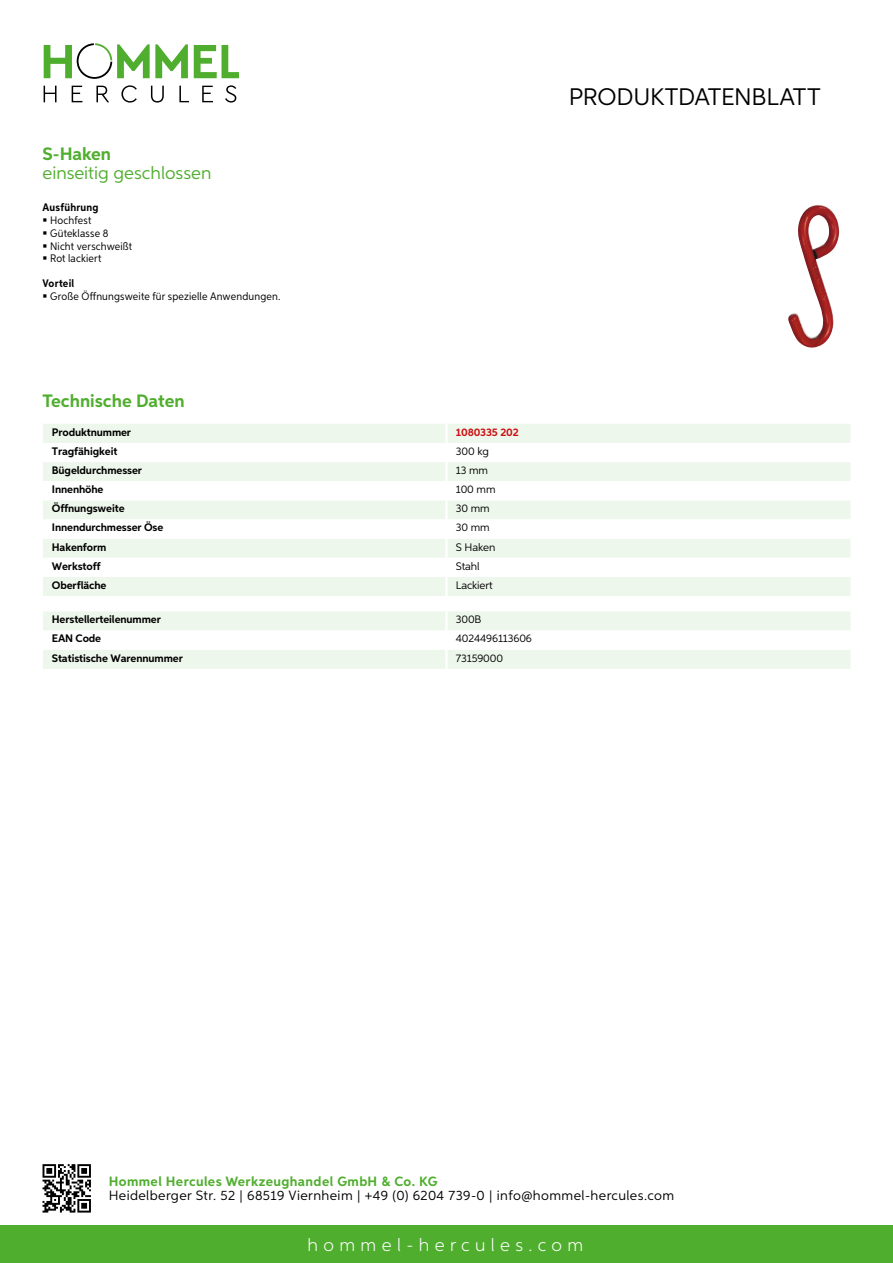
<style>
.page{position:relative;width:893px;height:1263px;background:#fff}
.page>*{position:absolute;margin:0;border:0;box-sizing:border-box;transform-origin:0 0}
.t1{font:24px "Aspira";letter-spacing:-.01em;color:#000}
.t2{font:700 18px "Aspira";color:#50ae2f}
.t3{font:18px "Aspira";color:#50ae2f}
.t4{font:300 18px "Aspira";letter-spacing:.3em;color:#fff}
.t5{font:13.5px "Aspira";letter-spacing:.03em;color:#000}
.t6{font:700 13.5px "Aspira";letter-spacing:.03em;color:#50ae2f}
.t7{font:700 10.95px "Aspira";letter-spacing:-.01em;color:#000}
.t8{font:10.95px/12.8px "Aspira Nar";letter-spacing:.015em;color:#000}
.t9{font:10.95px "Aspira";letter-spacing:-.01em;color:#000}
.t10{font:700 10.95px "Aspira Nar";letter-spacing:.02em;color:#000}
.t11{font:700 10.95px "Aspira";letter-spacing:-.01em;color:#cd1013}
</style>
<div class="page">
<div style="left:0;top:1226px;width:893px;height:37px;background:#50ae2f"></div>
<svg style="left:43px;top:1164px;width:48px;height:48px"></svg>
<svg style="left:194px;top:45px;width:45px;height:33px"></svg>
<svg style="left:44px;top:43px;width:144px;height:36px"></svg>
<svg style="left:44px;top:86px;width:13px;height:16px"></svg>
<svg style="left:72px;top:86px;width:10px;height:16px"></svg>
<svg style="left:96px;top:86px;width:13px;height:16px"></svg>
<svg style="left:121px;top:85px;width:16px;height:18px"></svg>
<svg style="left:151px;top:86px;width:13px;height:17px"></svg>
<svg style="left:179px;top:86px;width:10px;height:16px"></svg>
<svg style="left:202px;top:86px;width:11px;height:16px"></svg>
<svg style="left:225px;top:85px;width:11px;height:18px"></svg>
<div style="left:43px;top:424px;width:807px;height:172px;background:#eef7eb"></div>
<svg style="left:43px;top:443px;width:807px;height:134px"></svg>
<hr style="left:445px;top:424px;width:3px;height:19px;background:#fff">
<hr style="left:445px;top:443px;width:3px;height:19px;background:#fff">
<hr style="left:445px;top:462px;width:3px;height:19px;background:#fff">
<hr style="left:445px;top:481px;width:3px;height:19px;background:#fff">
<hr style="left:445px;top:500px;width:3px;height:19px;background:#fff">
<hr style="left:445px;top:519px;width:3px;height:20px;background:#fff">
<hr style="left:445px;top:539px;width:3px;height:19px;background:#fff">
<hr style="left:445px;top:558px;width:3px;height:19px;background:#fff">
<hr style="left:445px;top:577px;width:3px;height:19px;background:#fff">
<svg style="left:43px;top:611px;width:807px;height:58px"></svg>
<hr style="left:445px;top:650px;width:3px;height:19px;background:#fff">
<img style="left:788px;top:205px;width:52px;height:143px">
<h2 class="t2" style="left:43px;top:142px;width:70px">S-Haken</h2>
<h2 class="t3" style="left:43px;top:162px;width:170px">einseitig geschlossen</h2>
<p class="t10" style="left:43px;top:201px;width:58px">Ausführung</p>
<p class="t8" style="left:50px;top:214px;width:83px">Hochfest<br>Güteklasse 8<br>Nicht verschweißt<br>Rot lackiert</p>
<p class="t10" style="left:43px;top:276px;width:33px">Vorteil</p>
<p class="t8" style="left:50px;top:289px;width:232px">Große Öffnungsweite für spezielle Anwendungen.</p>
<h2 class="t2" style="left:43px;top:390px;width:144px">Technische Daten</h2>
<p class="t7" style="left:52px;top:425px;width:81px">Produktnummer</p>
<p class="t11" style="left:456px;top:425px;width:64px">1080335 202</p>
<p class="t7" style="left:52px;top:444px;width:67px">Tragfähigkeit</p>
<p class="t9" style="left:456px;top:444px;width:35px">300 kg</p>
<p class="t7" style="left:52px;top:463px;width:92px">Bügeldurchmesser</p>
<p class="t9" style="left:456px;top:464px;width:34px">13 mm</p>
<p class="t7" style="left:52px;top:483px;width:53px">Innenhöhe</p>
<p class="t9" style="left:456px;top:483px;width:41px">100 mm</p>
<p class="t7" style="left:52px;top:502px;width:74px">Öffnungsweite</p>
<p class="t9" style="left:456px;top:502px;width:35px">30 mm</p>
<p class="t7" style="left:52px;top:521px;width:113px">Innendurchmesser Öse</p>
<p class="t9" style="left:456px;top:521px;width:35px">30 mm</p>
<p class="t7" style="left:52px;top:540px;width:56px">Hakenform</p>
<p class="t9" style="left:456px;top:540px;width:41px">S Haken</p>
<p class="t7" style="left:52px;top:559px;width:50px">Werkstoff</p>
<p class="t9" style="left:456px;top:559px;width:25px">Stahl</p>
<p class="t7" style="left:52px;top:578px;width:56px">Oberfläche</p>
<p class="t9" style="left:456px;top:578px;width:38px">Lackiert</p>
<p class="t7" style="left:52px;top:613px;width:111px">Herstellerteilenummer</p>
<p class="t9" style="left:456px;top:613px;width:26px">300B</p>
<p class="t7" style="left:52px;top:632px;width:51px">EAN Code</p>
<p class="t9" style="left:456px;top:632px;width:78px">4024496113606</p>
<p class="t7" style="left:52px;top:651px;width:132px">Statistische Warennummer</p>
<p class="t9" style="left:456px;top:651px;width:49px">73159000</p>
<h1 class="t1" style="left:569px;top:82px;width:253px">Produktdatenblatt</h1>
<p class="t6" style="left:109px;top:1172px;width:330px">Hommel Hercules Werkzeughandel GmbH &amp; Co. KG</p>
<p class="t5" style="left:109px;top:1187px;width:567px">Heidelberger Str. 52 | 68519 Viernheim | +49 (0) 6204 739-0 | info@hommel-hercules.com</p>
<h2 class="t4" style="left:307px;top:1234px;width:277px">hommel-hercules.com</h2>
</div>
